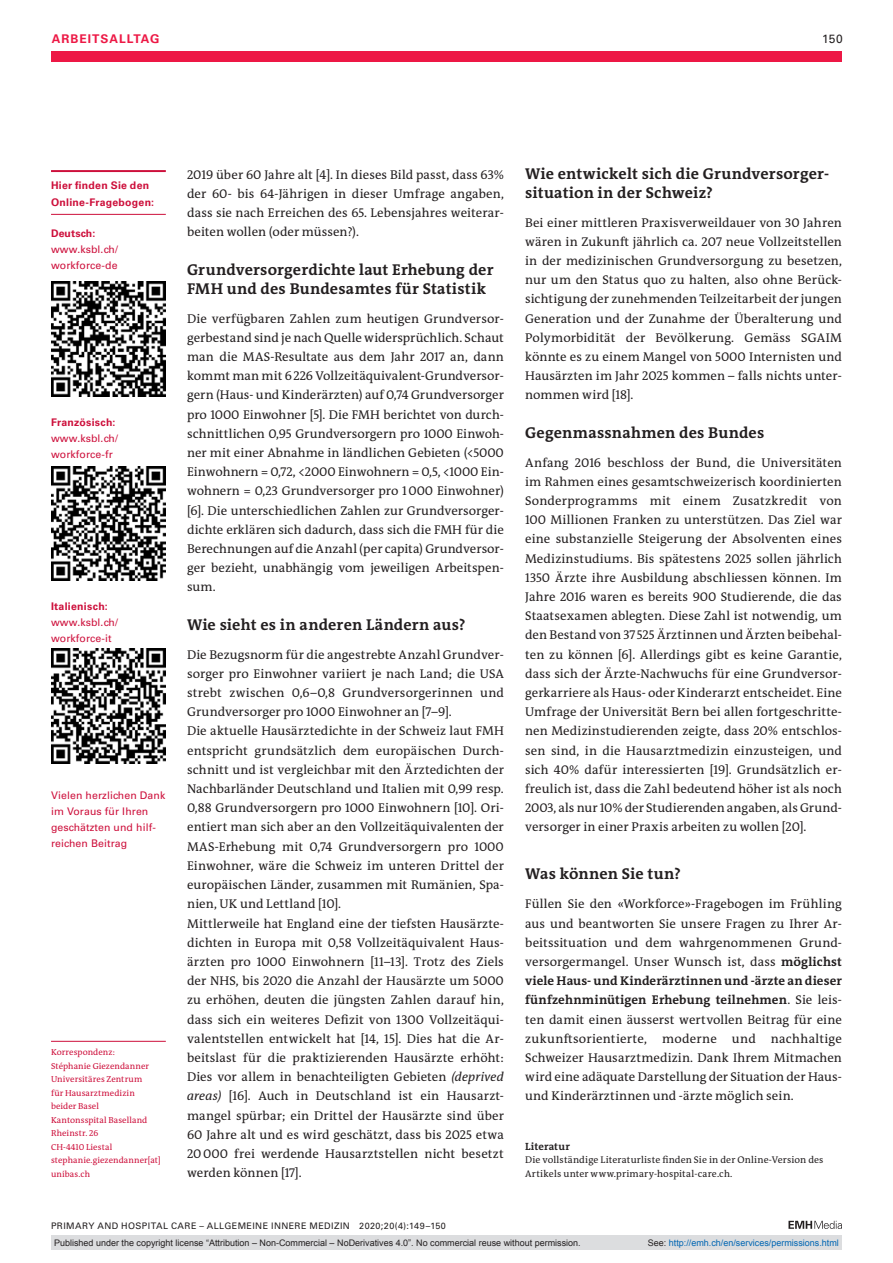
<style>
.page{position:relative;width:893px;height:1263px;background:#fff}
.page>*{position:absolute;margin:0;border:0;box-sizing:border-box;transform-origin:0 0}
.t1{font:700 15.75px/19.2px "The Antiqua B W7";letter-spacing:.015em;color:#231f20}
.t2{font:12.75px/19.2px "The Antiqua B W5 Plain";letter-spacing:.005em;color:#231f20;text-align:justify}
.t3{font:700 12.75px/19.2px "The Antiqua B W7";letter-spacing:.01em;color:#231f20}
.t4{font:700 12px "Univers LT Std";color:#ed1845}
.t5{font:12px "Univers LT Std";color:#231f20}
.t6{font:10.5px/15.8px "Univers LT Std";letter-spacing:.01em;color:#cd0f3b}
.t7{font:700 10.5px/16.5px "Univers LT Std";letter-spacing:.025em;color:#cd0f3b}
.t8{font:700 10.5px "The Antiqua B W7";letter-spacing:.015em;color:#231f20}
.t9{font:9.75px/13.5px "The Antiqua B W5 Plain";letter-spacing:.015em;color:#231f20}
.t10{font:9px "Arial";color:#231f20}
.t11{font:9px "Univers LT Std";letter-spacing:.05em;color:#231f20}
.t12{font:9px "Arial";color:#0166b3}
.t13{font:8.7px/13.5px "The Antiqua B W5 Plain";letter-spacing:.01em;color:#cd0f3b}
.s1{font-style:italic}
.s2{font-family:"The Antiqua B W7";font-weight:700}
.s3{font-family:"The Antiqua B W5 Plain";font-weight:400}
.s4{color:#231f20}
</style>
<div class="page">
<div style="left:51px;top:51px;width:791px;height:11px;background:#ed1845"></div>
<svg style="left:788px;top:1221px;width:54px;height:8px"></svg>
<hr style="left:51px;top:1041px;width:115px;height:1px;background:#cd0f3b">
<hr style="left:51px;top:170px;width:115px;height:2px;background:#cd0f3b">
<hr style="left:51px;top:214px;width:115px;height:1px;background:#cd0f3b">
<img style="left:51px;top:281px;width:115px;height:115px">
<img style="left:51px;top:466px;width:115px;height:115px">
<img style="left:51px;top:649px;width:115px;height:115px">
<div style="left:51px;top:1235px;width:791px;height:15px;background:#dcdddf"></div>
<p class="t4" style="left:52px;top:31px;width:10px">arbeitsalltag</p>
<p class="t5" style="left:822px;top:31px;width:22px">150</p>
<p class="t7" style="left:51px;top:177px;width:105px">Hier finden Sie den<br>Online-Fragebogen:</p>
<p class="t7" style="left:51px;top:225px;width:46px">Deutsch:</p>
<p class="t6" style="left:51px;top:241px;width:68px">www.ksbl.ch/ workforce-de</p>
<p class="t7" style="left:51px;top:414px;width:66px">Französisch:</p>
<p class="t6" style="left:51px;top:430px;width:68px">www.ksbl.ch/ workforce-fr</p>
<p class="t7" style="left:51px;top:598px;width:58px">Italienisch:</p>
<p class="t6" style="left:51px;top:615px;width:68px">www.ksbl.ch/ workforce-it</p>
<p class="t6" style="left:51px;top:788px;width:116px">Vielen herzlichen Dank im Voraus für Ihren geschätzten und hilf&shy;reichen Beitrag</p>
<p class="t13" style="left:51px;top:1046px;width:111px">Korrespondenz:<br>Stéphanie Giezendanner<br>Universitäres Zentrum<br>für Hausarztmedizin beider Basel<br>Kantonsspital Baselland<br>Rheinstr. 26<br>CH-4410 Liestal stephanie.giezendanner[at] unibas.ch</p>
<p class="t2" style="left:187px;top:165px;width:318px">2019 über 60 Jahre alt [4]. In dieses Bild passt, dass 63% der 60- bis 64-Jährigen in dieser Umfrage angaben, dass sie nach Erreichen des 65. Lebensjahres weiterar&shy;beiten wollen (oder müssen?).</p>
<p class="t1" style="left:187px;top:260px;width:308px">Grundversorgerdichte laut Erhebung der<br>FMH und des Bundesamtes für Statistik</p>
<p class="t2" style="left:187px;top:309px;width:318px">Die verfügbaren Zahlen zum heutigen Grundversor&shy;gerbestand sind je nach Quelle widersprüchlich. Schaut man die MAS-Resultate aus dem Jahr 2017 an, dann kommt man mit 6226 Vollzeitäquivalent-Grundversor&shy;gern (Haus- und Kinderärzten) auf 0,74 Grundversorger pro 1000 Einwohner [5]. Die FMH berichtet von durch&shy;schnittlichen 0,95 Grundversorgern pro 1000 Einwoh&shy;ner mit einer Abnahme in ländlichen Gebieten (&lt;5000<br>Einwohnern = 0,72, &lt;2000 Einwohnern = 0,5, &lt;1000 Ein&shy;wohnern = 0,23 Grundversorger pro 1000 Einwohner) [6]. Die unterschiedlichen Zahlen zur Grundversorger&shy;dichte erklären sich dadurch, dass sich die FMH für die Berechnungen auf die Anzahl (per capita) Grundversor&shy;ger bezieht, unabhängig vom jeweiligen Arbeitspen&shy;sum.</p>
<p class="t1" style="left:187px;top:615px;width:280px">Wie sieht es in anderen Ländern aus?</p>
<p class="t2" style="left:187px;top:645px;width:318px;text-align:left">Die Bezugsnorm für die angestrebte Anzahl Grundver&shy;sorger pro Einwohner variiert je nach Land; die USA strebt zwischen 0,6–0,8 Grundversorgerinnen und Grundversorger pro 1000 Einwohner an [7–9].<br>Die aktuelle Hausärztedichte in der Schweiz laut FMH entspricht grundsätzlich dem europäischen Durch&shy;schnitt und ist vergleichbar mit den Ärztedichten der Nachbarländer Deutschland und Italien mit 0,99 resp.<br>0,88 Grundversorgern pro 1000 Einwohnern [10]. Ori&shy;entiert man sich aber an den Vollzeitäquivalenten der MAS-Erhebung mit 0,74 Grundversorgern pro 1000<br>Einwohner, wäre die Schweiz im unteren Drittel der europäischen Länder, zusammen mit Rumänien, Spa&shy;nien, UK und Lettland [10].<br>Mittlerweile hat England eine der tiefsten Hausärzte&shy;dichten in Europa mit 0,58 Vollzeitäquivalent Haus&shy;ärzten pro 1000 Einwohnern [11–13]. Trotz des Ziels der NHS, bis 2020 die Anzahl der Hausärzte um 5000 zu erhöhen, deuten die jüngsten Zahlen darauf hin, dass sich ein weiteres Defizit von 1300 Vollzeitäqui&shy;valentstellen entwickelt hat [14, 15]. Dies hat die Ar&shy;beitslast für die praktizierenden Hausärzte erhöht:<br>Dies vor allem in benachteiligten Gebieten <span class="s1">(deprived areas)</span> [16]. Auch in Deutschland ist ein Hausarzt&shy;mangel spürbar; ein Drittel der Hausärzte sind über 60 Jahre alt und es wird geschätzt, dass bis 2025 etwa 20000 frei werdende Hausarztstellen nicht besetzt werden können [17].</p>
<p class="t1" style="left:525px;top:164px;width:305px">Wie entwickelt sich die Grundversorger&shy;situation in der Schweiz?</p>
<p class="t2" style="left:525px;top:213px;width:318px">Bei einer mittleren Praxisverweildauer von 30 Jahren wären in Zukunft jährlich ca. 207 neue Vollzeitstellen in der medizinischen Grundversorgung zu besetzen, nur um den Status quo zu halten, also ohne Berück&shy;sichtigung der zunehmenden Teilzeitarbeit der jungen Generation und der Zunahme der Überalterung und Polymorbidität der Bevölkerung. Gemäss SGAIM könnte es zu einem Mangel von 5000 Internisten und Hausärzten im Jahr 2025 kommen – falls nichts unter&shy;nommen wird [18].</p>
<p class="t1" style="left:525px;top:423px;width:241px">Gegenmassnahmen des Bundes</p>
<p class="t2" style="left:525px;top:453px;width:318px">Anfang 2016 beschloss der Bund, die Universitäten im Rahmen eines gesamtschweizerisch koordinierten Sonderprogramms mit einem Zusatzkredit von 100 Millionen Franken zu unterstützen. Das Ziel war eine substanzielle Steigerung der Absolventen eines Medizinstudiums. Bis spätestens 2025 sollen jährlich 1350 Ärzte ihre Ausbildung abschliessen können. Im Jahre 2016 waren es bereits 900 Studierende, die das Staatsexamen ablegten. Diese Zahl ist notwendig, um den Bestand von 37525 Ärztinnen und Ärzten beibehal&shy;ten zu können [6]. Allerdings gibt es keine Garantie, dass sich der Ärzte-Nachwuchs für eine Grundversor&shy;gerkarriere als Haus- oder Kinderarzt entscheidet. Eine Umfrage der Universität Bern bei allen fortgeschritte&shy;nen Medizinstudierenden zeigte, dass 20% entschlos&shy;sen sind, in die Hausarztmedizin einzusteigen, und sich 40% dafür interessierten [19]. Grundsätzlich er&shy;freulich ist, dass die Zahl bedeutend höher ist als noch 2003, als nur 10% der Studierenden angaben, als Grund&shy;versorger in einer Praxis arbeiten zu wollen [20].</p>
<p class="t1" style="left:525px;top:865px;width:157px">Was können Sie tun?</p>
<p class="t2" style="left:525px;top:894px;width:318px">Füllen Sie den «Workforce»-Fragebogen im Frühling aus und beantworten Sie unsere Fragen zu Ihrer Ar&shy;beitssituation und dem wahrgenommenen Grund&shy;versorgermangel. Unser Wunsch ist, dass <span class="s2">möglichst</span></p>
<p class="t3" style="left:525px;top:971px;width:318px">viele Haus- und Kinderärztinnen und -ärzte an dieser fünfzehnminütigen Erhebung teilnehmen<span class="s3">. Sie leis-</span></p>
<p class="t2" style="left:525px;top:1010px;width:318px">ten damit einen äusserst wertvollen Beitrag für eine zukunftsorientierte, moderne und nachhaltige Schweizer Hausarztmedizin. Dank Ihrem Mitmachen wird eine adäquate Darstellung der Situation der Haus&shy;und Kinderärztinnen und -ärzte möglich sein.</p>
<p class="t8" style="left:525px;top:1140px;width:46px">Literatur</p>
<p class="t9" style="left:525px;top:1153px;width:300px">Die vollständige Literaturliste finden Sie in der Online-Version des<br>Artikels unter www.primary-hospital-care.ch.</p>
<p class="t11" style="left:51px;top:1220px;width:396px">PRIMARY AND HOSPITAL CARE – ALLGEMEINE INNERE MEDIZIN 2020;20(4):149–150</p>
<p class="t10" style="left:54px;top:1237px;width:528px">Published under the copyright license “Attribution – Non-Commercial – NoDerivatives 4.0”. No commercial reuse without permission.</p>
<p class="t12" style="left:648px;top:1237px;width:193px"><span class="s4">See:</span> http://emh.ch/en/services/permissions.html</p>
</div>
